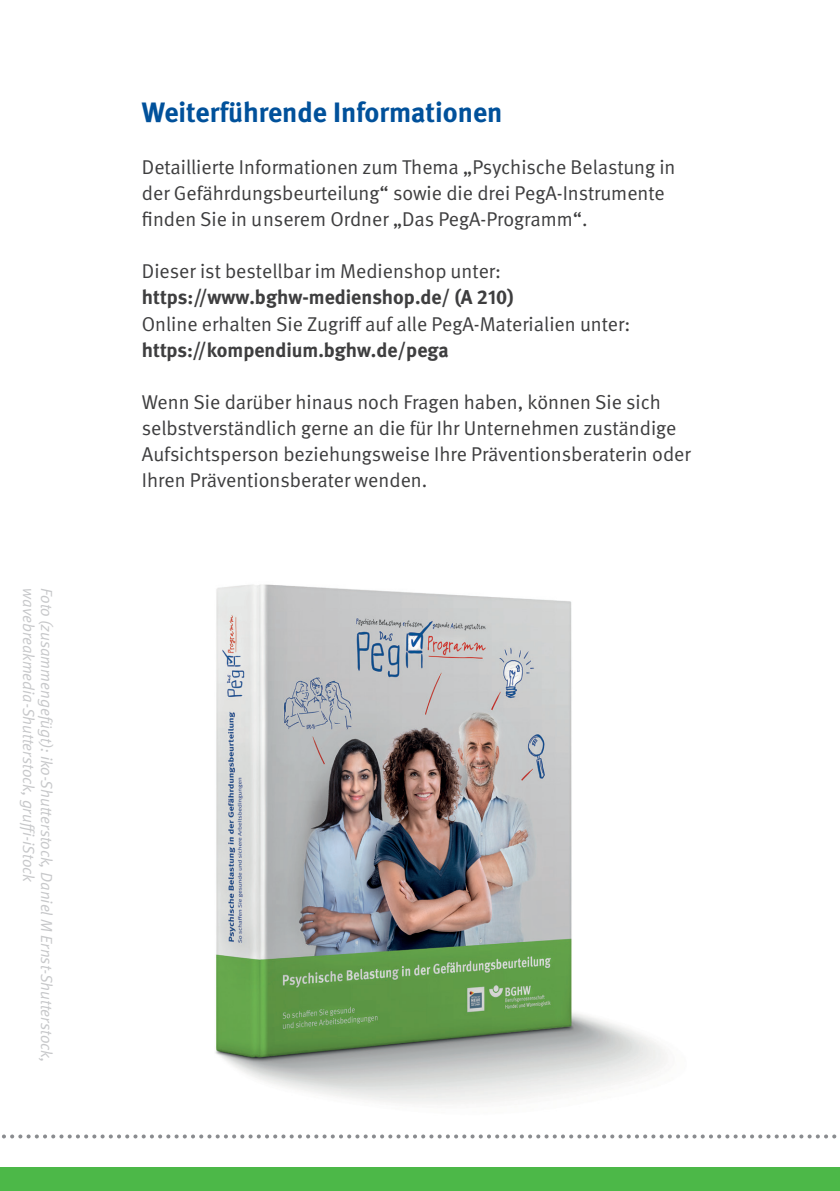
<style>
.page{position:relative;width:840px;height:1191px;background:#fff}
.page>*{position:absolute;margin:0;border:0;box-sizing:border-box;transform-origin:0 0}
.t1{font:700 28px "DGUV Meta";color:#01519b}
.t2{font:20px/26px "DGUV Meta";color:#3e3e3f}
.t3{font:700 20px "DGUV Meta";color:#3e3e3f}
.t4{font:italic 16px "DGUV Meta";color:#c7c8ca}
</style>
<div class="page">
<div style="left:0;top:1167px;width:839px;height:24px;background:#4cb848"></div>
<img style="left:93px;top:584px;width:603px;height:555px">
<svg style="left:2px;top:1134px;width:835px;height:4px"></svg>
<p class="t4" style="left:38px;top:588px;width:295px;rotate:90deg">wavebreakmedia-Shutterstock, gruffi-iStock</p>
<p class="t4" style="left:56px;top:588px;width:475px;rotate:90deg">Foto (zusammengefügt): iko-Shutterstock, Daniel M Ernst-Shutterstock,</p>
<h3 class="t1" style="left:142px;top:96px;width:362px">Weiterführende Informationen</h3>
<p class="t2" style="left:142px;top:155px;width:535px">Detaillierte Informationen zum Thema „Psychische Belastung in der Gefährdungsbeurteilung“ sowie die drei PegA-Instrumente fnden Sie in unserem Ordner „Das PegA-Programm“.</p>
<p class="t2" style="left:142px;top:259px;width:360px">Dieser ist bestellbar im Medienshop unter:</p>
<p class="t3" style="left:142px;top:285px;width:373px">https://www.bghw-medienshop.de/ (A 210)</p>
<p class="t2" style="left:142px;top:311px;width:489px">Online erhalten Sie Zugrif auf alle PegA-Materialien unter:</p>
<p class="t3" style="left:142px;top:338px;width:308px">https://kompendium.bghw.de/pega</p>
<p class="t2" style="left:142px;top:389px;width:550px">Wenn Sie darüber hinaus noch Fragen haben, können Sie sich selbstverständlich gerne an die für Ihr Unternehmen zuständige Aufsichtsperson beziehungsweise Ihre Präventionsberaterin oder Ihren Präventionsberater wenden.</p>
</div>
